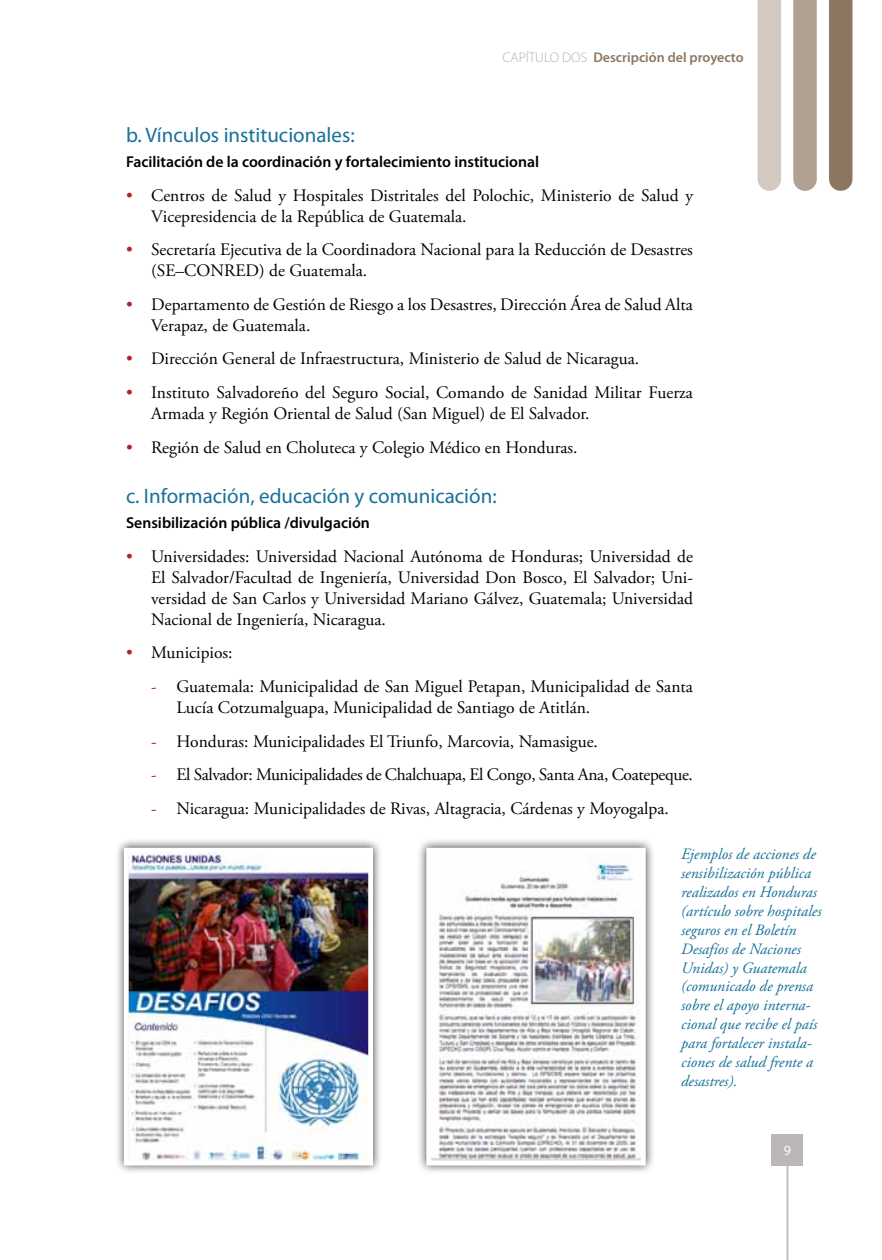
<style>
.page{position:relative;width:882px;height:1260px;background:#fff}
.page>*{position:absolute;margin:0;border:0;box-sizing:border-box;transform-origin:0 0}
.t1{font:21px "Myriad Pro";color:#17719a}
.t2{font:17.5px/21px "Adobe Garamond Pro";color:#000}
.t3{font:17.5px "Adobe Garamond Pro";letter-spacing:-.02em;color:#000}
.t4{font:italic 15.75px/18.9px "Adobe Garamond Pro";color:#17719a}
.t5{font:600 15.75px "Myriad Pro";color:#000}
.t6{font:600 14px "Myriad Pro";color:#8b7662}
.t7{font:14px "Myriad Pro";color:#fff}
.s1{font-weight:300;color:#afb1b4}
.s2{color:#b7202e}
</style>
<div class="page">
<div style="left:772px;top:1134px;width:31px;height:32px;background:#bab6ba"></div>
<hr style="left:787px;top:1166px;width:1px;height:94px;background:#bab6ba">
<div style="left:829px;top:0;width:23px;height:191px;background:#8b7662"></div>
<svg style="left:793px;top:0;width:24px;height:191px;background:#b3a495"></svg>
<div style="left:758px;top:0;width:23px;height:191px;background:#d2c9c0"></div>
<div style="left:114px;top:838px;width:269px;height:337px;background:#000;opacity:.75"></div>
<img style="left:130px;top:854px;width:237px;height:306px">
<div style="left:124px;top:848px;width:249px;height:318px;border:5px solid #fff"></div>
<div style="left:417px;top:838px;width:238px;height:337px;background:#000;opacity:.75"></div>
<img style="left:432px;top:854px;width:208px;height:306px">
<div style="left:426px;top:848px;width:220px;height:318px;border:5px solid #fff"></div>
<p class="t6" style="left:503px;top:48px;width:242px"><span class="s1">CAPÍTULO DOS</span> Descripción del proyecto</p>
<p class="t1" style="left:126px;top:122px;width:230px">b. Vínculos institucionales:</p>
<p class="t5" style="left:126px;top:152px;width:415px">Facilitación de la coordinación y fortalecimiento institucional</p>
<p class="t2" style="left:151px;top:185px;width:543px;text-indent:-25px"><span class="s2">•</span> Centros de Salud y Hospitales Distritales del Polochic, Ministerio de Salud y<br>Vicepresidencia de la República de Guatemala.</p>
<p class="t2" style="left:151px;top:240px;width:543px;text-indent:-25px"><span class="s2">•</span> Secretaría Ejecutiva de la Coordinadora Nacional para la Reducción de Desastres (SE–CONRED) de Guatemala.</p>
<p class="t2" style="left:151px;top:294px;width:543px;text-indent:-25px"><span class="s2">•</span> Departamento de Gestión de Riesgo a los Desastres, Dirección Área de Salud Alta<br>Verapaz, de Guatemala.</p>
<p class="t2" style="left:126px;top:349px;width:515px"><span class="s2">•</span> Dirección General de Infraestructura, Ministerio de Salud de Nicaragua.</p>
<p class="t2" style="left:151px;top:383px;width:543px;text-indent:-25px"><span class="s2">•</span> Instituto Salvadoreño del Seguro Social, Comando de Sanidad Militar Fuerza<br>Armada y Región Oriental de Salud (San Miguel) de El Salvador.</p>
<p class="t2" style="left:126px;top:437px;width:453px"><span class="s2">•</span> Región de Salud en Choluteca y Colegio Médico en Honduras.</p>
<p class="t1" style="left:126px;top:483px;width:372px">c. Información, educación y comunicación:</p>
<p class="t5" style="left:126px;top:513px;width:245px">Sensibilización pública /divulgación</p>
<p class="t2" style="left:151px;top:546px;width:543px;text-align:justify;text-indent:-25px"><span class="s2">•</span> Universidades: Universidad Nacional Autónoma de Honduras; Universidad de El Salvador/Facultad de Ingeniería, Universidad Don Bosco, El Salvador; Uni&shy;versidad de San Carlos y Universidad Mariano Gálvez, Guatemala; Universidad Nacional de Ingeniería, Nicaragua.</p>
<p class="t2" style="left:126px;top:643px;width:108px"><span class="s2">•</span> Municipios:</p>
<p class="t2" style="left:176px;top:677px;width:518px;text-indent:-25px"><span class="s2">-</span> Guatemala: Municipalidad de San Miguel Petapan, Municipalidad de Santa<br>Lucía Cotzumalguapa, Municipalidad de Santiago de Atitlán.</p>
<p class="t2" style="left:151px;top:731px;width:448px"><span class="s2">-</span> Honduras: Municipalidades El Triunfo, Marcovia, Namasigue.</p>
<p class="t3" style="left:151px;top:764px;width:543px"><span class="s2">-</span> El Salvador: Municipalidades de Chalchuapa, El Congo, Santa Ana, Coatepeque.</p>
<p class="t2" style="left:151px;top:798px;width:519px"><span class="s2">-</span> Nicaragua: Municipalidades de Rivas, Altagracia, Cárdenas y Moyogalpa.</p>
<p class="t4" style="left:681px;top:845px;width:142px">Ejemplos de acciones de sensibilización pública realizados en Honduras (artículo sobre hospitales seguros en el Boletín<br>Desafíos de Naciones<br>Unidas) y Guatemala (comunicado de prensa sobre el apoyo interna&shy;cional que recibe el país para fortalecer instala&shy;ciones de salud frente a desastres).</p>
<p class="t7" style="left:784px;top:1142px;width:9px">9</p>
</div>
